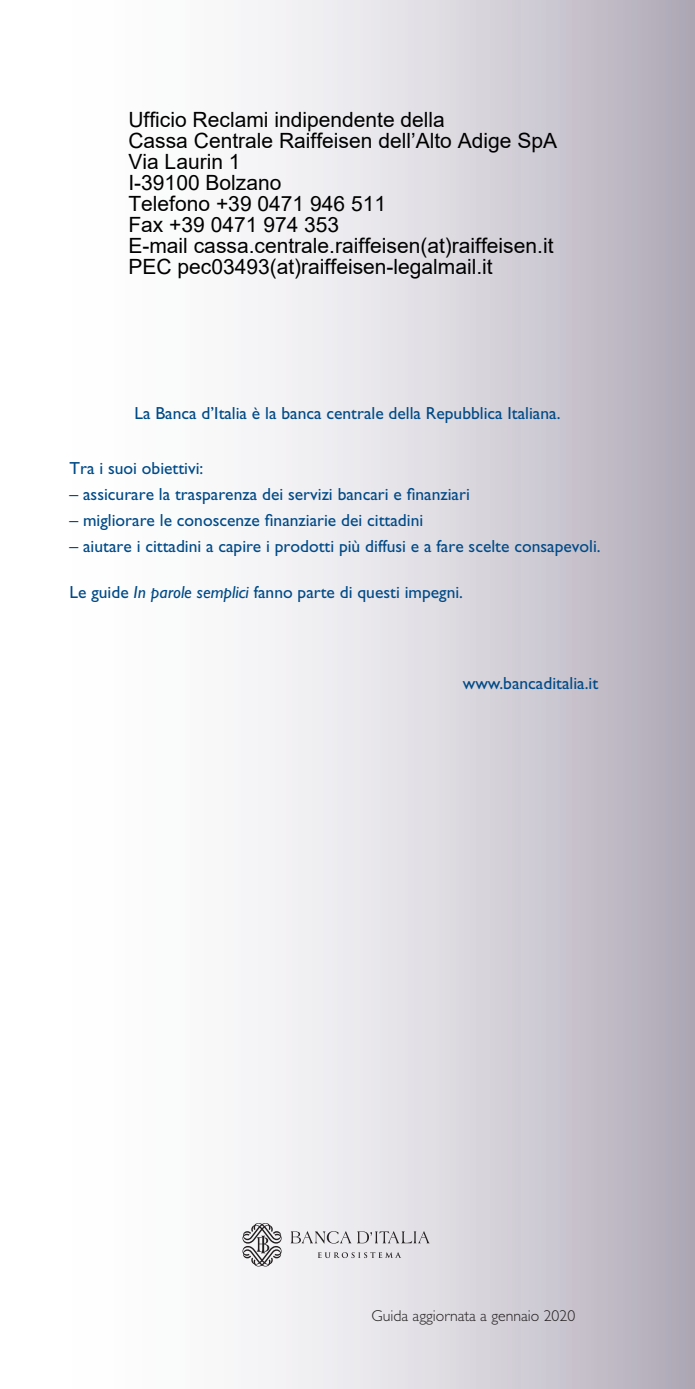
<style>
.page{position:relative;width:695px;height:1389px;background:#fff}
.page>*{position:absolute;margin:0;border:0;box-sizing:border-box;transform-origin:0 0}
.t1{font:21px/21px "Arial";color:#000}
.TITOLO_PARAGRAFO{font:17.5px "Gill Sans Std";color:#004a87}
.TITOLO_PARAGRAFO-2{font:300 15.75px "Gill Sans Std";color:#231f20}
.s1{font-style:italic}
</style>
<div class="page">
<div style="left:0;top:0;width:694px;height:1389px;background:linear-gradient(to right,#fff,#bbb5c1)"></div>
<svg style="left:290px;top:1231px;width:61px;height:13px"></svg>
<svg style="left:357px;top:1231px;width:72px;height:12px"></svg>
<svg style="left:317px;top:1252px;width:84px;height:6px"></svg>
<svg style="left:242px;top:1223px;width:39px;height:43px"></svg>
<p class="t1" style="left:128px;top:109px;width:430px">Ufficio Reclami indipendente della<br>Cassa Centrale Raiffeisen dell’Alto Adige SpA<br>Via Laurin 1<br>I-39100 Bolzano<br>Telefono +39 0471 946 511<br>Fax +39 0471 974 353<br>E-mail cassa.centrale.raiffeisen(at)raiffeisen.it<br>PEC pec03493(at)raiffeisen-legalmail.it</p>
<p class="TITOLO_PARAGRAFO" style="left:134px;top:403px;width:427px">La Banca d’Italia è la banca centrale della Repubblica Italiana.</p>
<p class="TITOLO_PARAGRAFO" style="left:69px;top:458px;width:135px">Tra i suoi obiettivi:</p>
<p class="TITOLO_PARAGRAFO" style="left:69px;top:484px;width:402px">– assicurare la trasparenza dei servizi bancari e finanziari</p>
<p class="TITOLO_PARAGRAFO" style="left:69px;top:510px;width:355px">– migliorare le conoscenze finanziarie dei cittadini</p>
<p class="TITOLO_PARAGRAFO" style="left:69px;top:536px;width:532px">– aiutare i cittadini a capire i prodotti più diffusi e a fare scelte consapevoli.</p>
<p class="TITOLO_PARAGRAFO" style="left:69px;top:582px;width:395px">Le guide <span class="s1">In parole semplici</span> fanno parte di questi impegni.</p>
<p class="TITOLO_PARAGRAFO" style="left:462px;top:673px;width:137px">www.bancaditalia.it</p>
<p class="TITOLO_PARAGRAFO-2" style="left:371px;top:1307px;width:205px">Guida aggiornata a gennaio 2020</p>
</div>
